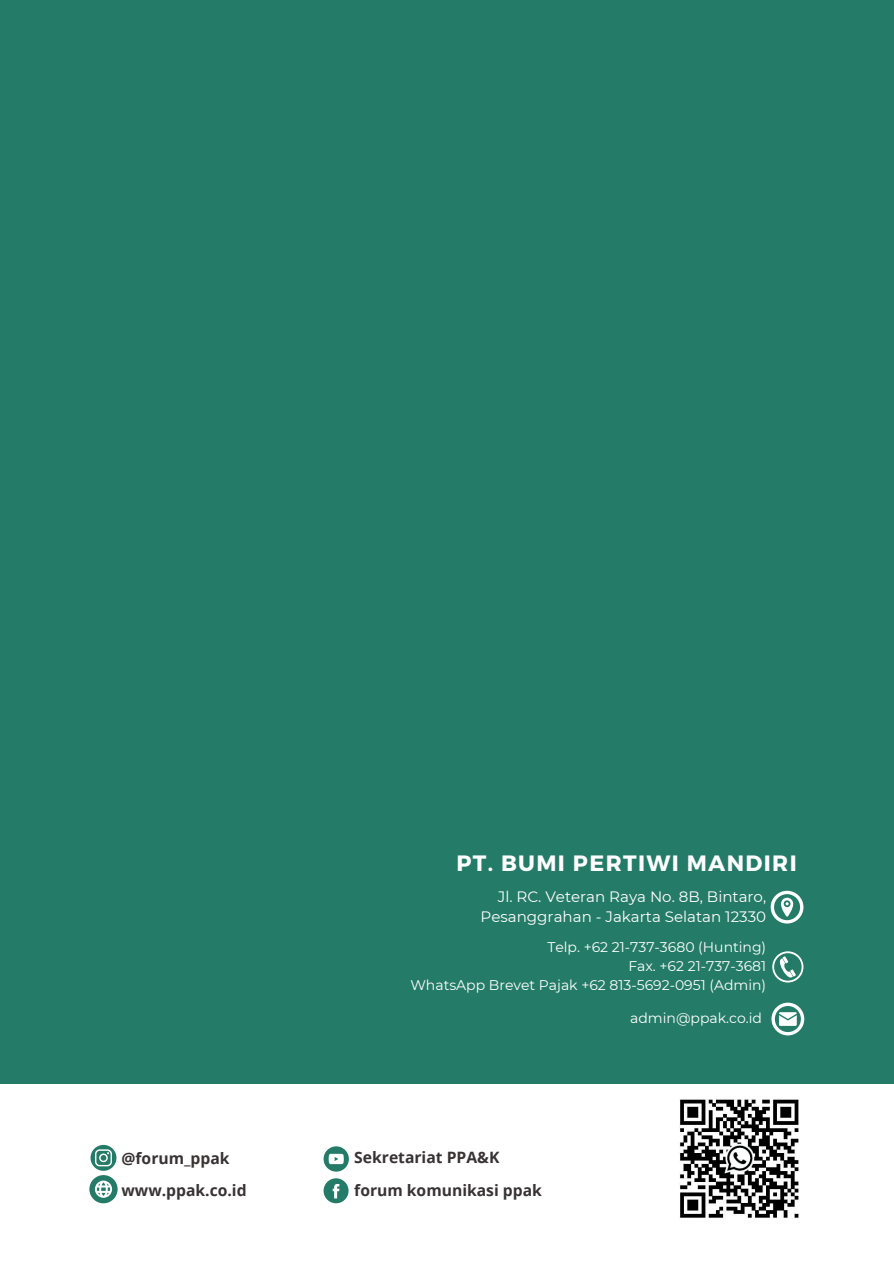
<style>
.page{position:relative;width:894px;height:1264px;background:#fff}
.page>*{position:absolute;margin:0;border:0;box-sizing:border-box;transform-origin:0 0}
.t1{font:700 22.2px "Montserrat";letter-spacing:.06em;color:#fff}
.t2{font:700 15.6px/31.2px "Open Sans";color:#383233}
.t3{font:15px/20.7px "Montserrat";color:#fff;text-align:right}
.t4{font:13.95px/19px "Montserrat";color:#fff;text-align:right}
</style>
<div class="page">
<div style="left:0;top:0;width:893px;height:1084px;background:#247b67"></div>
<img style="left:679px;top:1099px;width:120px;height:119px">
<svg style="left:89px;top:1144px;width:28px;height:59px"></svg>
<svg style="left:323px;top:1146px;width:25px;height:25px"></svg>
<svg style="left:323px;top:1178px;width:25px;height:24px"></svg>
<svg style="left:772px;top:951px;width:31px;height:31px"></svg>
<svg style="left:771px;top:1002px;width:33px;height:33px"></svg>
<svg style="left:770px;top:890px;width:33px;height:33px"></svg>
<p class="t2" style="left:121px;top:1142px;width:127px">@forum_ppak www.ppak.co.id</p>
<h1 class="t1" style="left:456px;top:849px;width:342px">PT. BUMI PERTIWI MANDIRI</h1>
<p class="t3" style="left:480px;top:885px;width:287px">Jl. RC. Veteran Raya No. 8B, Bintaro,<br>Pesanggrahan - Jakarta Selatan 12330</p>
<p class="t4" style="left:410px;top:936px;width:357px">Telp. +62 21-737-3680 (Hunting)<br>Fax. +62 21-737-3681<br>WhatsApp Brevet Pajak +62 813-5692-0951 (Admin)</p>
<p class="t4" style="left:630px;top:1008px;width:133px">admin@ppak.co.id</p>
<p class="t2" style="left:354px;top:1141px;width:147px">Sekretariat PPA&amp;K</p>
<p class="t2" style="left:354px;top:1174px;width:189px">forum komunikasi ppak</p>
</div>
